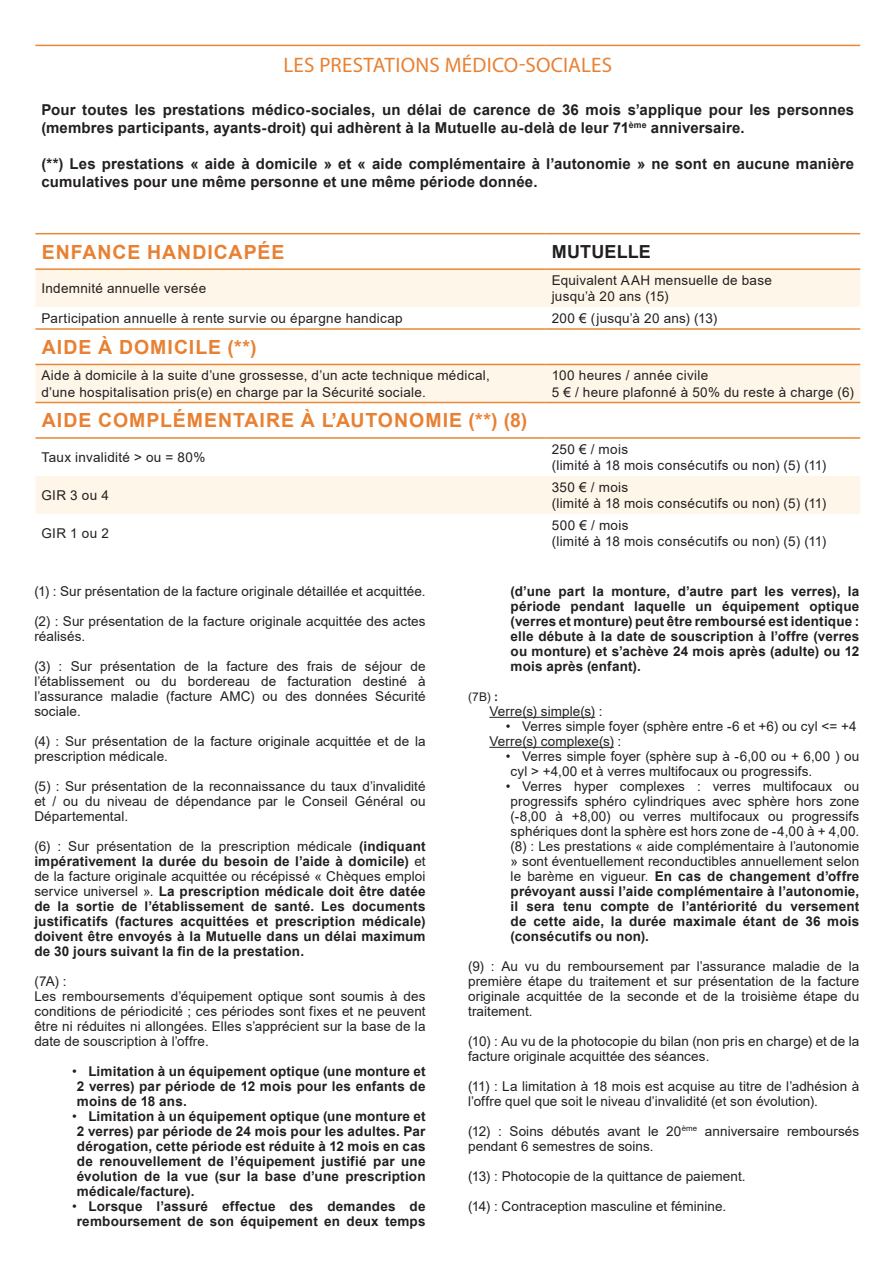
<style>
.page{position:relative;width:893px;height:1263px;background:#fff}
.page>*{position:absolute;margin:0;border:0;box-sizing:border-box;transform-origin:0 0}
.t1{font:21px "Myriad Pro";letter-spacing:.01em;color:#e88133}
.t2{font:700 19.5px "Arial";letter-spacing:.05em;color:#e88133}
.t3{font:700 18px "Arial";letter-spacing:.01em;color:#231f20}
.t4{font:700 15px/18px "Arial";letter-spacing:.01em;color:#231f20}
.NOTES_bas_de_page_ta{font:13.5px/15px "Arial";letter-spacing:.01em;color:#231f20}
.NOTES_bas_de_page_ta-2{font:700 13.5px/15px "Arial";letter-spacing:.015em;color:#231f20;text-align:justify}
.NOTES_RETRAIT_bas_de{font:13.5px "Arial";letter-spacing:.005em;color:#231f20}
.NOTES_bas_de_page_ta-3{font:12px "Arial";color:#231f20}
.s1{font-weight:400}
.s2{font-weight:700}
</style>
<div class="page">
<div style="left:35px;top:270px;width:825px;height:37px;background:#fef7e9"></div>
<svg style="left:35px;top:363px;width:825px;height:151px;fill:#fef7e9"></svg>
<hr style="left:35px;top:45px;width:511px;height:1px;background:#e98734">
<hr style="left:546px;top:45px;width:314px;height:1px;background:#e98734">
<hr style="left:35px;top:233px;width:511px;height:1px;background:#e98734">
<hr style="left:546px;top:233px;width:314px;height:1px;background:#e98734">
<hr style="left:35px;top:268px;width:511px;height:2px;background:#e98734">
<hr style="left:546px;top:268px;width:314px;height:2px;background:#e98734">
<hr style="left:35px;top:328px;width:511px;height:2px;background:#e98734">
<hr style="left:546px;top:328px;width:314px;height:2px;background:#e98734">
<hr style="left:35px;top:364px;width:511px;height:1px;background:#e98734">
<hr style="left:546px;top:364px;width:314px;height:1px;background:#e98734">
<hr style="left:35px;top:402px;width:511px;height:1px;background:#e98734">
<hr style="left:546px;top:402px;width:314px;height:1px;background:#e98734">
<hr style="left:35px;top:437px;width:511px;height:2px;background:#e98734">
<hr style="left:546px;top:437px;width:314px;height:2px;background:#e98734">
<hr style="left:489px;top:717px;width:106px;height:1px;background:#231f20">
<hr style="left:489px;top:747px;width:125px;height:1px;background:#231f20">
<h1 class="t1" style="left:283px;top:52px;width:330px">LES PRESTATIONS MÉDICO-SOCIALES</h1>
<p class="t4" style="left:41px;top:101px;width:814px">Pour toutes les prestations médico-sociales, un délai de carence de 36 mois s’applique pour les personnes (membres participants, ayants-droit) qui adhèrent à la Mutuelle au-delà de leur 71<sup>ème</sup> anniversaire.</p>
<p class="t4" style="left:41px;top:155px;width:814px">(**) Les prestations « aide à domicile » et « aide complémentaire à l’autonomie » ne sont en aucune manière cumulatives pour une même personne et une même période donnée.</p>
<h2 class="t2" style="left:42px;top:238px;width:244px">ENFANCE HANDICAPÉE</h2>
<h3 class="t3" style="left:552px;top:239px;width:101px">MUTUELLE</h3>
<p class="NOTES_bas_de_page_ta" style="left:41px;top:281px;width:166px">Indemnité annuelle versée</p>
<p class="NOTES_bas_de_page_ta" style="left:552px;top:272px;width:222px;line-height:16.2px">Equivalent AAH mensuelle de base jusqu’à 20 ans (15)</p>
<p class="NOTES_bas_de_page_ta" style="left:41px;top:311px;width:363px">Participation annuelle à rente survie ou épargne handicap</p>
<p class="NOTES_bas_de_page_ta" style="left:552px;top:311px;width:167px">200 € (jusqu’à 20 ans) (13)</p>
<h2 class="t2" style="left:42px;top:333px;width:216px">AIDE À DOMICILE (**)</h2>
<p class="NOTES_bas_de_page_ta" style="left:41px;top:367px;width:450px;line-height:16.2px">Aide à domicile à la suite d’une grossesse, d’un acte technique médical, d’une hospitalisation pris(e) en charge par la Sécurité sociale.</p>
<p class="NOTES_bas_de_page_ta" style="left:552px;top:367px;width:304px;line-height:16.2px">100 heures / année civile<br>5 € / heure plafonné à 50% du reste à charge (6)</p>
<h2 class="t2" style="left:42px;top:407px;width:487px">AIDE COMPLÉMENTAIRE À L’AUTONOMIE (**) (8)</h2>
<p class="NOTES_bas_de_page_ta" style="left:41px;top:450px;width:165px">Taux invalidité &gt; ou = 80%</p>
<p class="NOTES_bas_de_page_ta" style="left:552px;top:441px;width:276px;line-height:16.2px">250 € / mois<br>(limité à 18 mois consécutifs ou non) (5) (11)</p>
<p class="NOTES_bas_de_page_ta" style="left:41px;top:488px;width:69px">GIR 3 ou 4</p>
<p class="NOTES_bas_de_page_ta" style="left:552px;top:479px;width:276px;line-height:16.2px">350 € / mois<br>(limité à 18 mois consécutifs ou non) (5) (11)</p>
<p class="NOTES_bas_de_page_ta" style="left:41px;top:526px;width:69px">GIR 1 ou 2</p>
<p class="NOTES_bas_de_page_ta" style="left:552px;top:517px;width:276px;line-height:16.2px">500 € / mois<br>(limité à 18 mois consécutifs ou non) (5) (11)</p>
<p class="NOTES_bas_de_page_ta" style="left:34px;top:583px;width:393px">(1) : Sur présentation de la facture originale détaillée et acquittée.</p>
<p class="NOTES_bas_de_page_ta" style="left:34px;top:613px;width:393px">(2) : Sur présentation de la facture originale acquittée des actes réalisés.</p>
<p class="NOTES_bas_de_page_ta" style="left:34px;top:658px;width:393px;text-align:justify">(3) : Sur présentation de la facture des frais de séjour de l’établissement ou du bordereau de facturation destiné à l’assurance maladie (facture AMC) ou des données Sécurité sociale.</p>
<p class="NOTES_bas_de_page_ta" style="left:34px;top:733px;width:393px">(4) : Sur présentation de la facture originale acquittée et de la prescription médicale.</p>
<p class="NOTES_bas_de_page_ta" style="left:34px;top:778px;width:393px;text-align:justify">(5) : Sur présentation de la reconnaissance du taux d’invalidité et / ou du niveau de dépendance par le Conseil Général ou Départemental.</p>
<p class="NOTES_bas_de_page_ta-2" style="left:34px;top:839px;width:393px"><span class="s1">(6) : Sur présentation de la prescription médicale</span> (indiquant impérativement la durée du besoin de l’aide à domicile) <span class="s1">et de la facture originale acquittée ou récépissé « Chèques emploi service universel ».</span> La prescription médicale doit être datée de la sortie de l’établissement de santé. Les documents justificatifs (factures acquittées et prescription médicale) doivent être envoyés à la Mutuelle dans un délai maximum de 30 jours suivant la fin de la prestation.</p>
<p class="NOTES_bas_de_page_ta" style="left:34px;top:973px;width:34px">(7A) :</p>
<p class="NOTES_bas_de_page_ta" style="left:34px;top:988px;width:393px;text-align:justify">Les remboursements d’équipement optique sont soumis à des conditions de périodicité ; ces périodes sont fixes et ne peuvent être ni réduites ni allongées. Elles s’apprécient sur la base de la date de souscription à l’offre.</p>
<p class="NOTES_bas_de_page_ta-2" style="left:77px;top:1064px;width:350px;text-indent:-5px"><span class="s1">•</span> Limitation à un équipement optique (une monture et 2 verres) par période de 12 mois pour les enfants de moins de 18 ans.</p>
<p class="NOTES_bas_de_page_ta-2" style="left:77px;top:1109px;width:350px;text-indent:-5px"><span class="s1">•</span> Limitation à un équipement optique (une monture et 2 verres) par période de 24 mois pour les adultes. Par dérogation, cette période est réduite à 12 mois en cas de renouvellement de l’équipement justifié par une évolution de la vue (sur la base d’une prescription médicale/facture).</p>
<p class="NOTES_bas_de_page_ta-2" style="left:72px;top:1199px;width:355px;text-align:center"><span class="s1">•</span> Lorsque l’assuré effectue des demandes de remboursement de son équipement en deux temps</p>
<p class="NOTES_bas_de_page_ta-2" style="left:511px;top:584px;width:350px">(d’une part la monture, d’autre part les verres), la période pendant laquelle un équipement optique (verres et monture) peut être remboursé est identique : elle débute à la date de souscription à l’offre (verres ou monture) et s’achève 24 mois après (adulte) ou 12 mois après (enfant).</p>
<p class="NOTES_bas_de_page_ta-3" style="left:468px;top:688px;width:31px">(7B) <span class="s2">:</span></p>
<p class="NOTES_RETRAIT_bas_de" style="left:489px;top:702px;width:115px">Verre(s) simple(s) :</p>
<p class="NOTES_bas_de_page_ta" style="left:506px;top:718px;width:352px">• Verres simple foyer (sphère entre -6 et +6) ou cyl &lt;= +4</p>
<p class="NOTES_RETRAIT_bas_de" style="left:489px;top:732px;width:133px">Verre(s) complexe(s) :</p>
<p class="NOTES_bas_de_page_ta" style="left:511px;top:748px;width:350px;text-indent:-5px">• Verres simple foyer (sphère sup à -6,00 ou + 6,00 ) ou cyl &gt; +4,00 et à verres multifocaux ou progressifs.</p>
<p class="NOTES_bas_de_page_ta" style="left:511px;top:778px;width:350px;text-align:justify;text-indent:-5px">• Verres hyper complexes : verres multifocaux ou progressifs sphéro cylindriques avec sphère hors zone (-8,00 à +8,00) ou verres multifocaux ou progressifs sphériques dont la sphère est hors zone de -4,00 à + 4,00. (8) : Les prestations « aide complémentaire à l’autonomie » sont éventuellement reconductibles annuellement selon le barème en vigueur. <span class="s2">En cas de changement d’offre prévoyant aussi l’aide complémentaire à l’autonomie, il sera tenu compte de l’antériorité du versement de cette aide, la durée maximale étant de 36 mois (consécutifs ou non).</span></p>
<p class="NOTES_bas_de_page_ta" style="left:468px;top:958px;width:393px;text-align:justify">(9) : Au vu du remboursement par l’assurance maladie de la première étape du traitement et sur présentation de la facture originale acquittée de la seconde et de la troisième étape du traitement.</p>
<p class="NOTES_bas_de_page_ta" style="left:468px;top:1033px;width:393px">(10) : Au vu de la photocopie du bilan (non pris en charge) et de la facture originale acquittée des séances.</p>
<p class="NOTES_bas_de_page_ta" style="left:468px;top:1078px;width:393px">(11) : La limitation à 18 mois est acquise au titre de l’adhésion à l’offre quel que soit le niveau d’invalidité (et son évolution).</p>
<p class="NOTES_bas_de_page_ta" style="left:468px;top:1123px;width:393px">(12) : Soins débutés avant le 20<sup>ème</sup> anniversaire remboursés pendant 6 semestres de soins.</p>
<p class="NOTES_bas_de_page_ta" style="left:468px;top:1168px;width:279px">(13) : Photocopie de la quittance de paiement.</p>
<p class="NOTES_bas_de_page_ta" style="left:468px;top:1198px;width:260px">(14) : Contraception masculine et féminine.</p>
</div>
